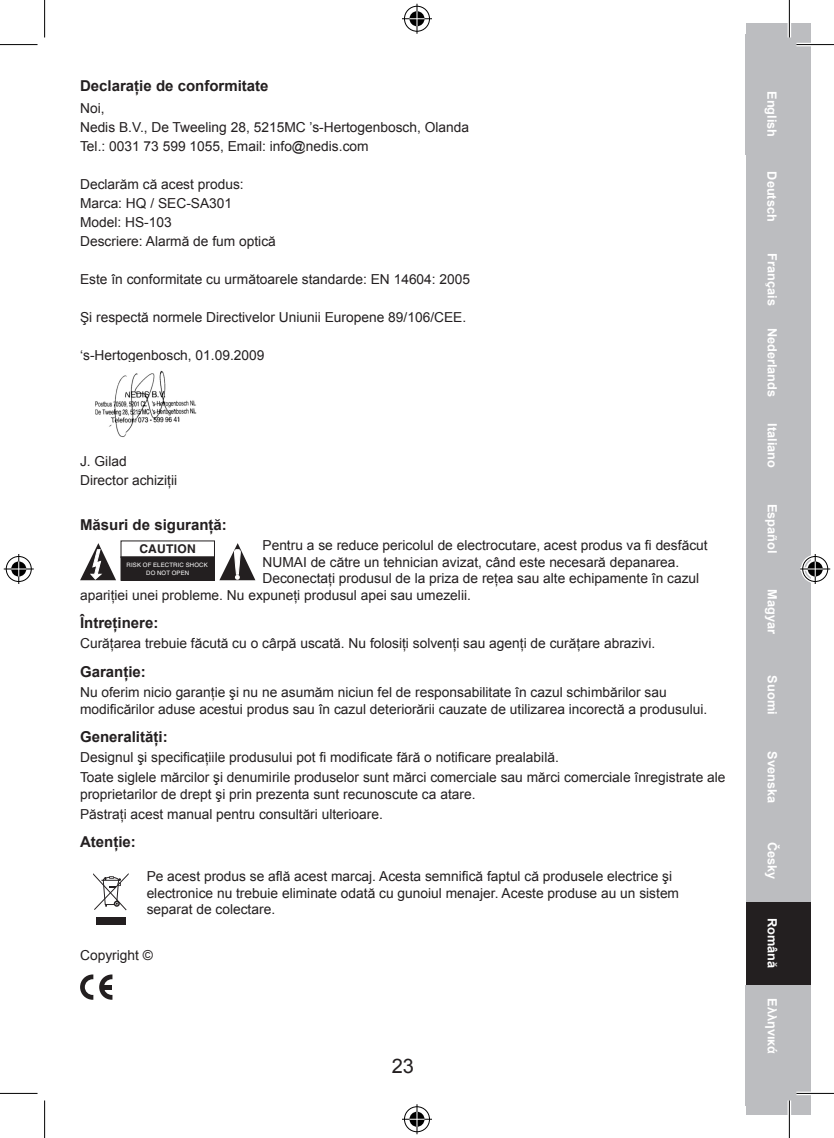
<style>
.page{position:relative;width:834px;height:1138px;background:#fff}
.page>*{position:absolute;margin:0;border:0;box-sizing:border-box;transform-origin:0 0}
.t1{font:20px "Arial";color:#231f20}
.t2{font:700 15px "Arial";color:#231f20}
.t3{font:13.75px/19px "Arial";color:#231f20}
.t4{font:700 12.75px "Arial";color:#fff}
.t5{font:700 12px "Helvetica LT Std";letter-spacing:.025em;color:#231f20}
.t6{font:6px/8px "Helvetica LT Std";letter-spacing:.03em;color:#fff;text-align:center}
</style>
<div class="page">
<div style="left:745px;top:902px;width:65px;height:83px;background:#231f20"></div>
<div style="left:745px;top:819px;width:65px;height:83px;background:#bcbdc0"></div>
<div style="left:745px;top:736px;width:65px;height:83px;background:#bcbdc0"></div>
<div style="left:745px;top:653px;width:65px;height:83px;background:#bcbdc0"></div>
<div style="left:745px;top:570px;width:65px;height:83px;background:#bcbdc0"></div>
<div style="left:745px;top:487px;width:65px;height:83px;background:#bcbdc0"></div>
<div style="left:745px;top:404px;width:65px;height:83px;background:#bcbdc0"></div>
<div style="left:745px;top:321px;width:65px;height:83px;background:#bcbdc0"></div>
<div style="left:745px;top:238px;width:65px;height:83px;background:#bcbdc0"></div>
<div style="left:745px;top:155px;width:65px;height:83px;background:#bcbdc0"></div>
<div style="left:745px;top:985px;width:65px;height:130px;background:#bcbdc0"></div>
<div style="left:745px;top:23px;width:65px;height:132px;background:#bcbdc0"></div>
<img style="left:95px;top:370px;width:102px;height:67px">
<svg style="left:219px;top:543px;width:36px;height:37px"></svg>
<svg style="left:80px;top:543px;width:36px;height:37px"></svg>
<div style="left:121px;top:557px;width:93px;height:23px;background:#231f20"></div>
<svg style="left:93px;top:873px;width:36px;height:37px"></svg>
<div style="left:96px;top:918px;width:29px;height:7px;background:#231f20"></div>
<svg style="left:80px;top:974px;width:13px;height:26px"></svg>
<svg style="left:99px;top:974px;width:13px;height:26px"></svg>
<hr style="left:796px;top:43px;width:37px;height:3px;background:#fff">
<hr style="left:796px;top:1092px;width:37px;height:3px;background:#fff">
<hr style="left:787px;top:0;width:3px;height:37px;background:#fff">
<hr style="left:787px;top:1100px;width:3px;height:38px;background:#fff">
<hr style="left:0;top:44px;width:38px;height:1px;background:#000">
<hr style="left:796px;top:44px;width:37px;height:1px;background:#000">
<hr style="left:0;top:1093px;width:38px;height:1px;background:#000">
<hr style="left:796px;top:1093px;width:37px;height:1px;background:#000">
<hr style="left:44px;top:0;width:1px;height:37px;background:#000">
<hr style="left:44px;top:1100px;width:1px;height:38px;background:#000">
<hr style="left:788px;top:0;width:1px;height:37px;background:#000">
<hr style="left:788px;top:1100px;width:1px;height:38px;background:#000">
<div style="left:402px;top:4px;width:29px;height:29px;border:4px solid #fff;border-radius:50%"></div>
<svg style="left:402px;top:17px;width:30px;height:4px"></svg>
<hr style="left:415px;top:4px;width:3px;height:30px;background:#fff">
<div style="left:407px;top:9px;width:19px;height:19px;border:4px solid #fff;border-radius:50%"></div>
<div style="left:404px;top:6px;width:25px;height:26px;border:1px solid #000;border-radius:50%"></div>
<hr style="left:402px;top:18px;width:30px;height:1px;background:#000">
<hr style="left:416px;top:4px;width:1px;height:30px;background:#000">
<svg style="left:409px;top:11px;width:15px;height:15px"></svg>
<div style="left:402px;top:1105px;width:29px;height:29px;border:4px solid #fff;border-radius:50%"></div>
<svg style="left:402px;top:1117px;width:30px;height:4px"></svg>
<hr style="left:415px;top:1104px;width:3px;height:30px;background:#fff">
<div style="left:407px;top:1110px;width:19px;height:19px;border:4px solid #fff;border-radius:50%"></div>
<div style="left:404px;top:1106px;width:25px;height:26px;border:1px solid #000;border-radius:50%"></div>
<hr style="left:402px;top:1119px;width:30px;height:1px;background:#000">
<hr style="left:416px;top:1104px;width:1px;height:30px;background:#000">
<svg style="left:409px;top:1112px;width:15px;height:15px"></svg>
<div style="left:4px;top:555px;width:29px;height:28px;border:4px solid #fff;border-radius:50%"></div>
<svg style="left:4px;top:567px;width:30px;height:4px"></svg>
<svg style="left:17px;top:554px;width:4px;height:30px"></svg>
<div style="left:9px;top:560px;width:19px;height:18px;border:4px solid #fff;border-radius:50%"></div>
<div style="left:6px;top:556px;width:26px;height:26px;border:1px solid #000;border-radius:50%"></div>
<hr style="left:4px;top:569px;width:30px;height:1px;background:#000">
<hr style="left:18px;top:554px;width:1px;height:30px;background:#000">
<svg style="left:11px;top:561px;width:15px;height:15px"></svg>
<div style="left:800px;top:555px;width:29px;height:28px;border:4px solid #fff;border-radius:50%"></div>
<svg style="left:800px;top:567px;width:30px;height:4px"></svg>
<hr style="left:813px;top:554px;width:3px;height:30px;background:#fff">
<div style="left:805px;top:560px;width:19px;height:18px;border:4px solid #fff;border-radius:50%"></div>
<div style="left:802px;top:556px;width:25px;height:26px;border:1px solid #000;border-radius:50%"></div>
<hr style="left:800px;top:569px;width:30px;height:1px;background:#000">
<hr style="left:814px;top:554px;width:1px;height:30px;background:#000">
<svg style="left:807px;top:561px;width:15px;height:15px"></svg>
<p class="t2" style="left:80px;top:76px;width:190px">Declaraţie de conformitate</p>
<p class="t3" style="left:80px;top:99px;width:390px">Noi,<br>Nedis B.V., De Tweeling 28, 5215MC ’s-Hertogenbosch, Olanda<br>Tel.: 0031 73 599 1055, Email: info@nedis.com</p>
<p class="t3" style="left:80px;top:175px;width:197px">Declarăm că acest produs:<br>Marca: HQ / SEC-SA301<br>Model: HS-103<br>Descriere: Alarmă de fum optică</p>
<p class="t3" style="left:80px;top:270px;width:391px">Este în conformitate cu următoarele standarde: EN 14604: 2005</p>
<p class="t3" style="left:80px;top:308px;width:387px">Şi respectă normele Directivelor Uniunii Europene 89/106/CEE.</p>
<p class="t3" style="left:80px;top:346px;width:186px">‘s-Hertogenbosch, 01.09.2009</p>
<p class="t3" style="left:80px;top:452px;width:99px">J. Gilad<br>Director achiziţii</p>
<p class="t2" style="left:80px;top:515px;width:148px">Măsuri de siguranţă:</p>
<p class="t6" style="left:126px;top:561px;width:83px">RISK OF ELECTRIC SHOCK<br>DO NOT OPEN</p>
<p class="t5" style="left:139px;top:542px;width:58px">CAUTION</p>
<p class="t3" style="left:262px;top:536px;width:446px">Pentru a se reduce pericolul de electrocutare, acest produs va fi desfăcut</p>
<p class="t3" style="left:262px;top:553px;width:418px">NUMAI de către un tehnician avizat, când este necesară depanarea.</p>
<p class="t3" style="left:262px;top:569px;width:438px">Deconectaţi produsul de la priza de reţea sau alte echipamente în cazul</p>
<p class="t3" style="left:80px;top:586px;width:392px">apariţiei unei probleme. Nu expuneţi produsul apei sau umezelii.</p>
<p class="t2" style="left:80px;top:613px;width:80px">Întreţinere:</p>
<p class="t3" style="left:80px;top:634px;width:576px">Curăţarea trebuie făcută cu o cârpă uscată. Nu folosiţi solvenţi sau agenţi de curăţare abrazivi.</p>
<p class="t2" style="left:80px;top:662px;width:67px">Garanţie:</p>
<p class="t3" style="left:80px;top:684px;width:628px;line-height:16.5px">Nu oferim nicio garanţie şi nu ne asumăm niciun fel de responsabilitate în cazul schimbărilor sau modificărilor aduse acestui produs sau în cazul deteriorării cauzate de utilizarea incorectă a produsului.</p>
<p class="t2" style="left:80px;top:727px;width:89px">Generalităţi:</p>
<p class="t3" style="left:80px;top:748px;width:646px;line-height:20px">Designul şi specificaţiile produsului pot fi modificate fără o notificare prealabilă.<br>Toate siglele mărcilor şi denumirile produselor sunt mărci comerciale sau mărci comerciale înregistrate ale</p>
<p class="t3" style="left:80px;top:784px;width:397px;line-height:20px">proprietarilor de drept şi prin prezenta sunt recunoscute ca atare.<br>Păstraţi acest manual pentru consultări ulterioare.</p>
<p class="t2" style="left:80px;top:832px;width:57px">Atenţie:</p>
<p class="t3" style="left:147px;top:868px;width:533px;line-height:16.5px">Pe acest produs se află acest marcaj. Acesta semnifică faptul că produsele electrice şi electronice nu trebuie eliminate odată cu gunoiul menajer. Aceste produse au un sistem separat de colectare.</p>
<p class="t3" style="left:80px;top:946px;width:74px">Copyright ©</p>
<h1 class="t1" style="left:391px;top:1052px;width:24px">23</h1>
<p class="t4" style="left:780px;top:91px;width:47px;rotate:90deg">English</p>
<p class="t4" style="left:780px;top:171px;width:52px;rotate:90deg">Deutsch</p>
<p class="t4" style="left:780px;top:253px;width:54px;rotate:90deg">Français</p>
<p class="t4" style="left:780px;top:328px;width:71px;rotate:90deg">Nederlands</p>
<p class="t4" style="left:780px;top:423px;width:46px;rotate:90deg">Italiano</p>
<p class="t4" style="left:780px;top:504px;width:51px;rotate:90deg">Español</p>
<p class="t4" style="left:780px;top:589px;width:46px;rotate:90deg">Magyar</p>
<p class="t4" style="left:780px;top:675px;width:40px;rotate:90deg">Suomi</p>
<p class="t4" style="left:780px;top:751px;width:53px;rotate:90deg">Svenska</p>
<p class="t4" style="left:780px;top:841px;width:39px;rotate:90deg">Česky</p>
<p class="t4" style="left:780px;top:918px;width:52px;rotate:90deg">Română</p>
<p class="t4" style="left:780px;top:998px;width:57px;rotate:90deg">Ελληνικά</p>
</div>
